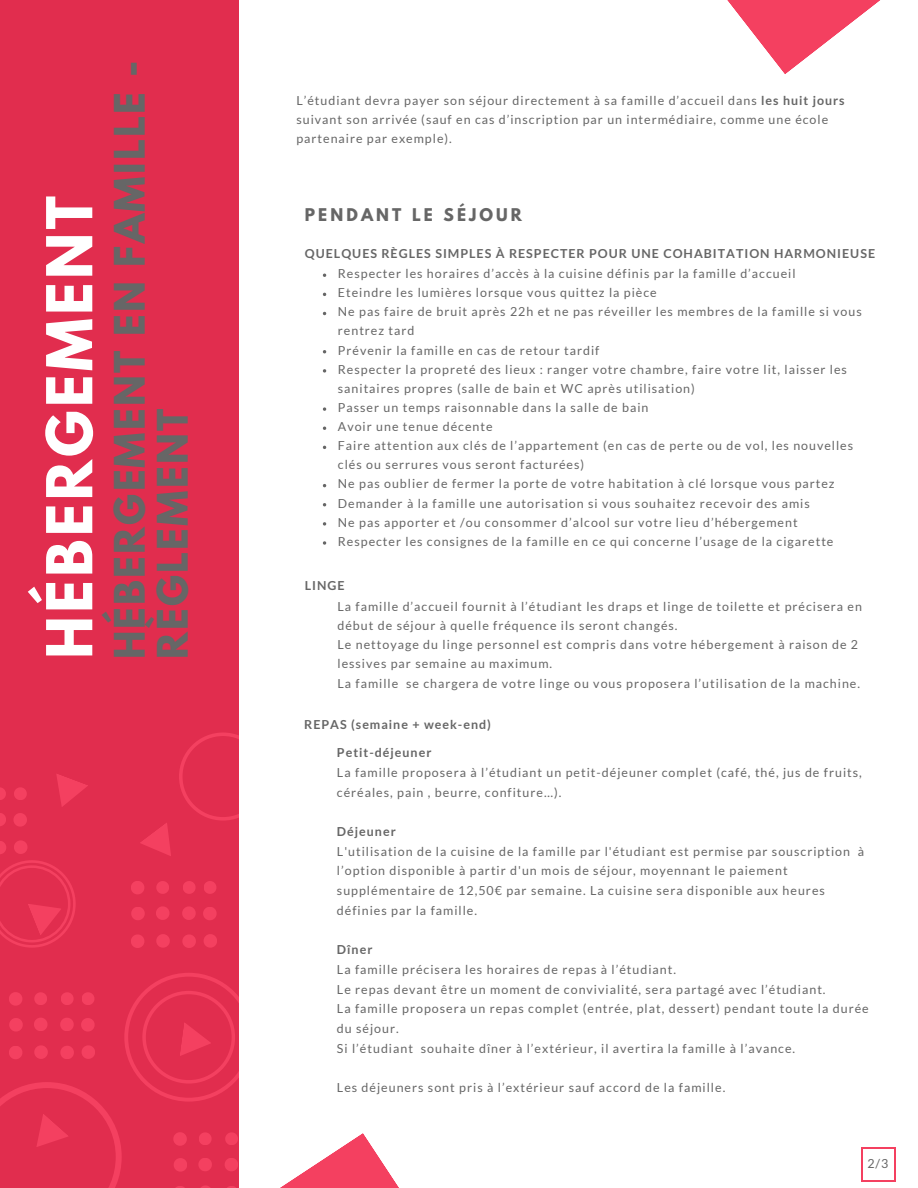
<style>
.page{position:relative;width:918px;height:1188px;background:#fff}
.page>*{position:absolute;margin:0;border:0;box-sizing:border-box;transform-origin:0 0}
.t1{font:700 55.95px "League Spartan";letter-spacing:.06em;color:#fff}
.t2{font:700 37.35px/42.8px "League Spartan";letter-spacing:.06em;color:#666}
.t3{font:700 15.6px "League Spartan";letter-spacing:.2em;color:#666}
.t4{font:12.45px/19.2px "Lato";letter-spacing:.08em;color:#666}
.t5{font:700 12.45px "Lato";letter-spacing:.08em;color:#666}
.s1{font-weight:700}
</style>
<div class="page">
<div style="left:0;top:0;width:240px;height:1188px;background:#e12d4e"></div>
<svg style="left:727px;top:0;width:153px;height:74px"></svg>
<svg style="left:124px;top:973px;width:116px;height:129px"></svg>
<svg style="left:0;top:860px;width:76px;height:88px"></svg>
<svg style="left:0;top:1082px;width:122px;height:106px"></svg>
<svg style="left:36px;top:1113px;width:33px;height:34px"></svg>
<svg style="left:182px;top:907px;width:14px;height:13px"></svg>
<svg style="left:203px;top:907px;width:14px;height:13px"></svg>
<svg style="left:156px;top:906px;width:13px;height:14px"></svg>
<svg style="left:131px;top:907px;width:14px;height:13px"></svg>
<svg style="left:131px;top:935px;width:13px;height:13px"></svg>
<svg style="left:156px;top:934px;width:14px;height:14px"></svg>
<svg style="left:182px;top:935px;width:14px;height:13px"></svg>
<svg style="left:204px;top:934px;width:13px;height:14px"></svg>
<svg style="left:131px;top:881px;width:13px;height:13px"></svg>
<svg style="left:156px;top:881px;width:13px;height:13px"></svg>
<svg style="left:183px;top:881px;width:12px;height:13px"></svg>
<svg style="left:204px;top:881px;width:12px;height:13px"></svg>
<svg style="left:60px;top:1018px;width:14px;height:13px"></svg>
<svg style="left:81px;top:1018px;width:14px;height:13px"></svg>
<svg style="left:34px;top:1018px;width:13px;height:13px"></svg>
<svg style="left:9px;top:1018px;width:14px;height:13px"></svg>
<svg style="left:9px;top:1046px;width:13px;height:13px"></svg>
<svg style="left:34px;top:1045px;width:14px;height:14px"></svg>
<svg style="left:60px;top:1046px;width:14px;height:13px"></svg>
<svg style="left:82px;top:1045px;width:13px;height:14px"></svg>
<svg style="left:9px;top:992px;width:13px;height:14px"></svg>
<svg style="left:34px;top:992px;width:13px;height:13px"></svg>
<svg style="left:61px;top:992px;width:13px;height:13px"></svg>
<svg style="left:82px;top:992px;width:12px;height:13px"></svg>
<svg style="left:173px;top:1132px;width:226px;height:56px"></svg>
<svg style="left:140px;top:823px;width:31px;height:33px"></svg>
<div style="left:0;top:813px;width:6px;height:13px;background:#f44060"></div>
<svg style="left:14px;top:813px;width:13px;height:14px"></svg>
<div style="left:0;top:841px;width:6px;height:13px;background:#f44060"></div>
<svg style="left:14px;top:840px;width:13px;height:14px"></svg>
<div style="left:0;top:787px;width:6px;height:13px;background:#f44060"></div>
<svg style="left:14px;top:787px;width:13px;height:13px"></svg>
<svg style="left:56px;top:774px;width:32px;height:33px"></svg>
<svg style="left:179px;top:733px;width:61px;height:88px"></svg>
<hr style="left:862px;top:1149px;width:1px;height:32px;background:#f44060">
<hr style="left:895px;top:1149px;width:1px;height:32px;background:#f44060">
<hr style="left:863px;top:1181px;width:32px;height:1px;background:#f44060">
<hr style="left:863px;top:1148px;width:32px;height:1px;background:#f44060">
<div style="left:240px;top:0;width:36px;height:1188px;background:#fff"></div>
<svg style="left:323px;top:369px;width:3px;height:4px"></svg>
<svg style="left:323px;top:407px;width:3px;height:4px"></svg>
<svg style="left:323px;top:522px;width:3px;height:4px"></svg>
<svg style="left:323px;top:541px;width:3px;height:4px"></svg>
<p class="t1" style="left:42px;top:659px;width:464px;rotate:-90deg">HÉBERGEMENT</p>
<p class="t2" style="left:113px;top:659px;width:600px;rotate:-90deg">HÉBERGEMENT EN FAMILLE -<br>RÈGLEMENT</p>
<p class="t4" style="left:296px;top:90px;width:550px">L’étudiant devra payer son séjour directement à sa famille d’accueil dans <span class="s1">les huit jours </span>suivant son arrivée (sauf en cas d’inscription par un intermédiaire, comme une école partenaire par exemple).</p>
<p class="t3" style="left:305px;top:207px;width:219px">PENDANT LE SÉJOUR</p>
<p class="t5" style="left:305px;top:246px;width:572px">QUELQUES RÈGLES SIMPLES À RESPECTER POUR UNE COHABITATION HARMONIEUSE</p>
<p class="t4" style="left:338px;top:264px;width:459px">Respecter les horaires d’accès à la cuisine définis par la famille d’accueil</p>
<p class="t4" style="left:338px;top:283px;width:320px">Eteindre les lumières lorsque vous quittez la pièce</p>
<p class="t4" style="left:338px;top:302px;width:525px">Ne pas faire de bruit après 22h et ne pas réveiller les membres de la famille si vous rentrez tard</p>
<p class="t4" style="left:338px;top:340px;width:263px">Prévenir la famille en cas de retour tardif</p>
<p class="t4" style="left:338px;top:359px;width:511px">Respecter la propreté des lieux : ranger votre chambre, faire votre lit, laisser les sanitaires propres (salle de bain et WC après utilisation)</p>
<p class="t4" style="left:338px;top:398px;width:312px">Passer un temps raisonnable dans la salle de bain</p>
<p class="t4" style="left:338px;top:417px;width:156px">Avoir une tenue décente</p>
<p class="t4" style="left:338px;top:436px;width:517px">Faire attention aux clés de l’appartement (en cas de perte ou de vol, les nouvelles clés ou serrures vous seront facturées)</p>
<p class="t4" style="left:338px;top:474px;width:498px">Ne pas oublier de fermer la porte de votre habitation à clé lorsque vous partez</p>
<p class="t4" style="left:338px;top:493px;width:473px">Demander à la famille une autorisation si vous souhaitez recevoir des amis</p>
<p class="t4" style="left:338px;top:512px;width:461px">Ne pas apporter et /ou consommer d’alcool sur votre lieu d’hébergement</p>
<p class="t4" style="left:338px;top:531px;width:497px">Respecter les consignes de la famille en ce qui concerne l’usage de la cigarette</p>
<p class="t5" style="left:305px;top:577px;width:41px">LINGE</p>
<p class="t4" style="left:338px;top:597px;width:526px">La famille d’accueil fournit à l’étudiant les draps et linge de toilette et précisera en début de séjour à quelle fréquence ils seront changés.</p>
<p class="t4" style="left:338px;top:635px;width:522px">Le nettoyage du linge personnel est compris dans votre hébergement à raison de 2 lessives par semaine au maximum.</p>
<p class="t4" style="left:338px;top:673px;width:524px">La famille se chargera de votre linge ou vous proposera l’utilisation de la machine.</p>
<p class="t5" style="left:304px;top:717px;width:188px">REPAS (semaine + week-end)</p>
<p class="t5" style="left:337px;top:745px;width:96px">Petit-déjeuner</p>
<p class="t4" style="left:337px;top:762px;width:526px;line-height:19.6px">La famille proposera à l’étudiant un petit-déjeuner complet (café, thé, jus de fruits, céréales, pain , beurre, confiture…).</p>
<p class="t5" style="left:337px;top:824px;width:60px">Déjeuner</p>
<p class="t4" style="left:337px;top:841px;width:529px;line-height:19.6px">L'utilisation de la cuisine de la famille par l'étudiant est permise par souscription à l’option disponible à partir d'un mois de séjour, moyennant le paiement supplémentaire de 12,50€ par semaine. La cuisine sera disponible aux heures définies par la famille.</p>
<p class="t5" style="left:337px;top:942px;width:37px">Dîner</p>
<p class="t4" style="left:337px;top:960px;width:341px">La famille précisera les horaires de repas à l’étudiant.</p>
<p class="t4" style="left:337px;top:979px;width:490px">Le repas devant être un moment de convivialité, sera partagé avec l’étudiant.</p>
<p class="t4" style="left:337px;top:999px;width:533px;line-height:19.6px">La famille proposera un repas complet (entrée, plat, dessert) pendant toute la durée du séjour.</p>
<p class="t4" style="left:337px;top:1038px;width:460px">Si l’étudiant souhaite dîner à l’extérieur, il avertira la famille à l’avance.</p>
<p class="t4" style="left:337px;top:1078px;width:390px">Les déjeuners sont pris à l’extérieur sauf accord de la famille.</p>
<p class="t4" style="left:867px;top:1153px;width:23px">2/3</p>
</div>
